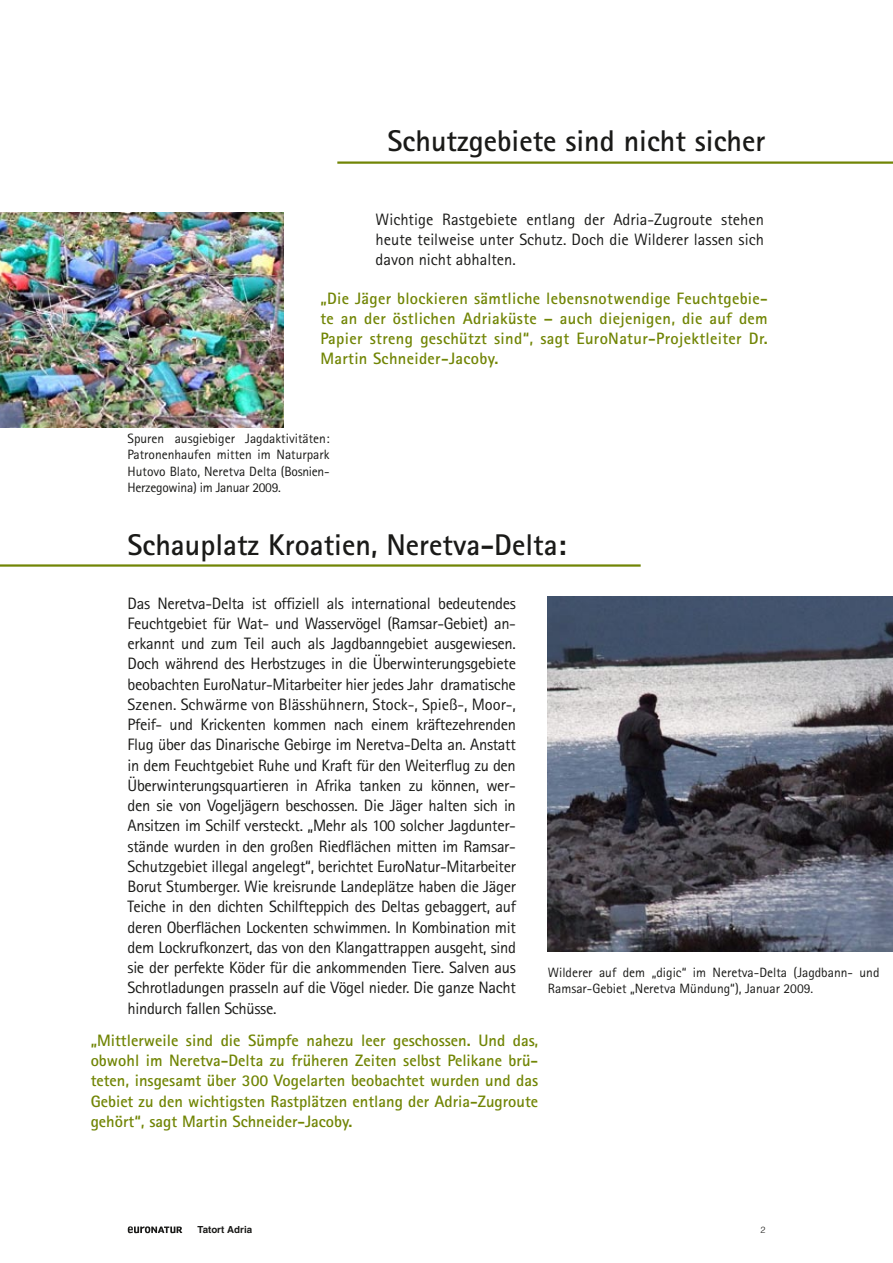
<style>
.page{position:relative;width:893px;height:1263px;background:#fff}
.page>*{position:absolute;margin:0;border:0;box-sizing:border-box;transform-origin:0 0}
.t1{font:700 30px "Rotis Sans Serif";color:#1a1a18}
.t2{font:16.5px/20.2px "Rotis Sans Serif";letter-spacing:-.01em;color:#1a1a18;text-align:justify}
.t3{font:700 16.5px/20.2px "Rotis Sans Serif";letter-spacing:.01em;color:#718505;text-align:justify}
.t4{font:13.5px/16.5px "Rotis Sans Serif";color:#1a1a18;text-align:justify}
.t5{font:700 9.75px "Helvetica";color:#1a1a18}
.t6{font:300 9px "Helvetica";color:#1a1a18}
</style>
<div class="page">
<svg style="left:128px;top:1226px;width:54px;height:7px"></svg>
<img style="left:547px;top:596px;width:346px;height:356px">
<hr style="left:337px;top:161px;width:556px;height:3px;background:#718505">
<hr style="left:0;top:564px;width:641px;height:3px;background:#718505">
<img style="left:0;top:213px;width:283px;height:214px">
<h1 class="t1" style="left:388px;top:122px;width:379px">Schutzgebiete sind nicht sicher</h1>
<p class="t2" style="left:376px;top:209px;width:390px">Wichtige Rastgebiete entlang der Adria-Zugroute stehen heute teilweise unter Schutz. Doch die Wilderer lassen sich davon nicht abhalten.</p>
<p class="t3" style="left:320px;top:287px;width:449px">„Die Jäger blockieren sämtliche lebensnotwendige Feuchtgebie&shy;te an der östlichen Adriaküste – auch diejenigen, die auf dem Papier streng geschützt sind“, sagt EuroNatur-Projektleiter Dr.<br>Martin Schneider-Jacoby.</p>
<p class="t4" style="left:128px;top:430px;width:203px">Spuren ausgiebiger Jagdaktivitäten:<br>Patronenhaufen mitten im Naturpark Hutovo Blato, Neretva Delta (Bosnien-Herzegowina) im Januar 2009.</p>
<h1 class="t1" style="left:128px;top:526px;width:440px">Schauplatz Kroatien, Neretva-Delta:</h1>
<p class="t2" style="left:128px;top:593px;width:390px">Das Neretva-Delta ist offiziell als international bedeutendes Feuchtgebiet für Wat- und Wasservögel (Ramsar-Gebiet) an&shy;erkannt und zum Teil auch als Jagdbanngebiet ausgewiesen.<br>Doch während des Herbstzuges in die Überwinterungsgebiete beobachten EuroNatur-Mitarbeiter hier jedes Jahr dramatische Szenen. Schwärme von Blässhühnern, Stock-, Spieß-, Moor-, Pfeif- und Krickenten kommen nach einem kräftezehrenden Flug über das Dinarische Gebirge im Neretva-Delta an. Anstatt in dem Feuchtgebiet Ruhe und Kraft für den Weiterflug zu den Überwinterungsquartieren in Afrika tanken zu können, wer&shy;den sie von Vogeljägern beschossen. Die Jäger halten sich in Ansitzen im Schilf versteckt. „Mehr als 100 solcher Jagdunter&shy;stände wurden in den großen Riedflächen mitten im Ramsar-Schutzgebiet illegal angelegt“, berichtet EuroNatur-Mitarbeiter Borut Stumberger. Wie kreisrunde Landeplätze haben die Jäger Teiche in den dichten Schilfteppich des Deltas gebaggert, auf deren Oberflächen Lockenten schwimmen. In Kombination mit dem Lockrufkonzert, das von den Klangattrappen ausgeht, sind sie der perfekte Köder für die ankommenden Tiere. Salven aus Schrotladungen prasseln auf die Vögel nieder. Die ganze Nacht hindurch fallen Schüsse.</p>
<p class="t3" style="left:91px;top:1030px;width:449px">„Mittlerweile sind die Sümpfe nahezu leer geschossen. Und das, obwohl im Neretva-Delta zu früheren Zeiten selbst Pelikane brü&shy;teten, insgesamt über 300 Vogelarten beobachtet wurden und das Gebiet zu den wichtigsten Rastplätzen entlang der Adria-Zugroute gehört“, sagt Martin Schneider-Jacoby.</p>
<p class="t4" style="left:548px;top:964px;width:333px">Wilderer auf dem „digic“ im Neretva-Delta (Jagdbann- und<br>Ramsar-Gebiet „Neretva Mündung“), Januar 2009.</p>
<p class="t5" style="left:197px;top:1224px;width:56px">Tatort Adria</p>
<p class="t6" style="left:760px;top:1224px;width:7px">2</p>
</div>
